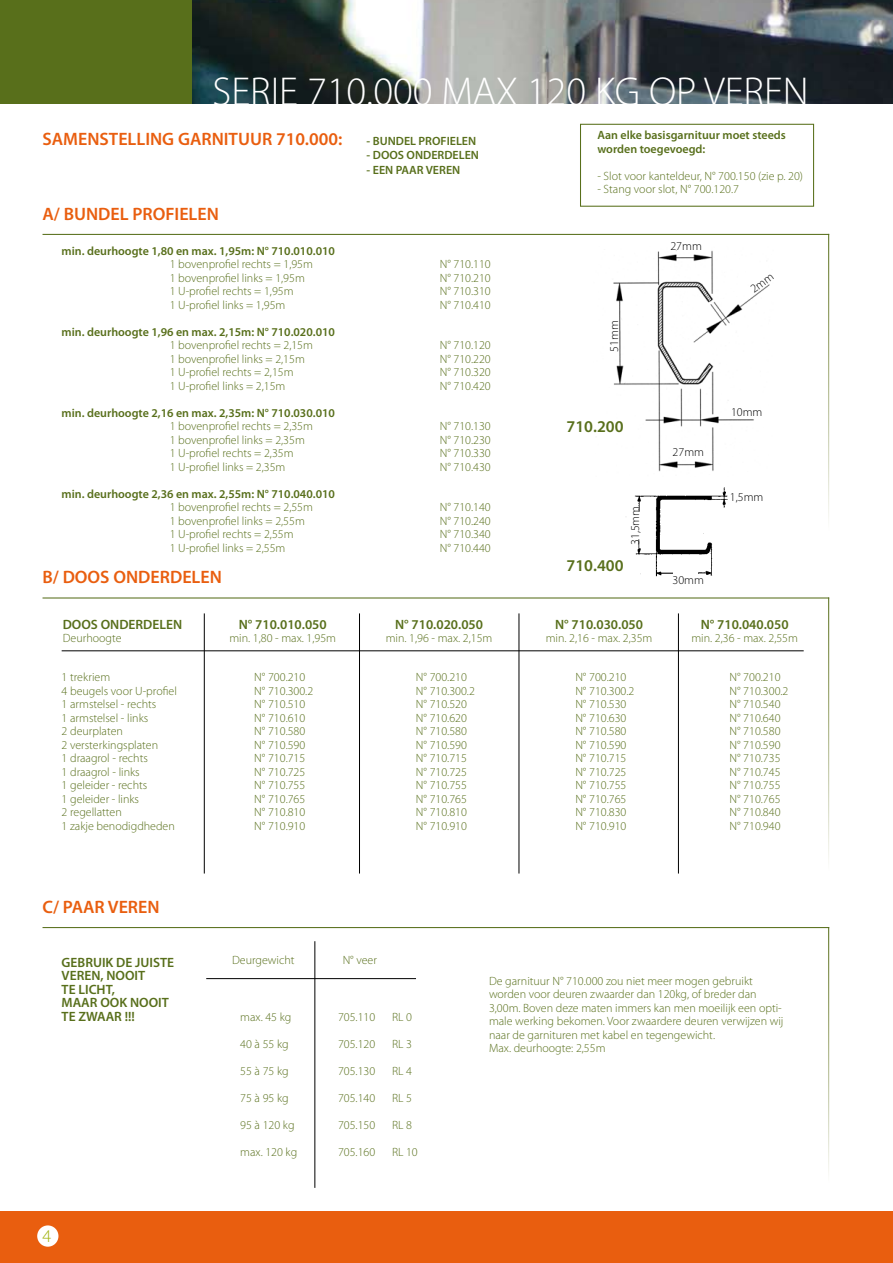
<style>
.page{position:relative;width:893px;height:1263px;background:#fff}
.page>*{position:absolute;margin:0;border:0;box-sizing:border-box;transform-origin:0 0}
.t1{font:300 40.5px "Myriad Pro";color:#fff}
.t2{font:600 18px "Myriad Pro";color:#e95e0f}
.t3{font:300 18px "Myriad Pro";color:#a0b20f}
.t4{font:600 16.5px "Myriad Pro";color:#586f1b}
.t5{font:600 13.5px/13.5px "Myriad Pro";color:#586f1b}
.t6{font:300 12px/13.5px "Myriad Pro";color:#586f1b}
.t7{font:600 12px/13.5px "Myriad Pro";color:#586f1b}
.t8{font:300 12px "Myriad Pro";color:#000}
</style>
<div class="page">
<img style="left:191px;top:0;width:702px;height:104px">
<div style="left:0;top:1212px;width:893px;height:51px;background:#e95e0f"></div>
<div style="left:0;top:0;width:191px;height:104px;background:#586f1b"></div>
<hr style="left:43px;top:234px;width:786px;height:1px;background:#586f1b">
<div style="left:37px;top:1225px;width:21px;height:22px;background:#fff;border-radius:50%"></div>
<div style="left:580px;top:124px;width:234px;height:83px;border:1px solid #586f1b"></div>
<hr style="left:43px;top:597px;width:786px;height:1px;background:#586f1b">
<hr style="left:43px;top:927px;width:786px;height:1px;background:#586f1b">
<hr style="left:828px;top:597px;width:1px;height:275px;background:#fff">
<hr style="left:828px;top:927px;width:1px;height:256px;background:#fff">
<img style="left:613px;top:250px;width:147px;height:222px">
<img style="left:625px;top:487px;width:103px;height:90px">
<hr style="left:204px;top:613px;width:1px;height:260px;background:#000">
<hr style="left:62px;top:650px;width:742px;height:1px;background:#000">
<hr style="left:359px;top:613px;width:1px;height:260px;background:#000">
<hr style="left:519px;top:613px;width:1px;height:260px;background:#000">
<hr style="left:678px;top:613px;width:1px;height:260px;background:#000">
<hr style="left:315px;top:941px;width:1px;height:247px;background:#000">
<hr style="left:206px;top:978px;width:210px;height:1px;background:#000">
<svg style="left:750px;top:274px;width:20px;height:19px"></svg>
<h1 class="t1" style="left:213px;top:67px;width:598px">SERIE 710.000 MAX 120 KG OP VEREN</h1>
<h2 class="t2" style="left:43px;top:127px;width:77px">SAMEN STELL</h2>
<h2 class="t2" style="left:145px;top:127px;width:95px">ING GARNITUU</h2>
<h2 class="t2" style="left:262px;top:127px;width:82px">R 710.000:</h2>
<p class="t7" style="left:367px;top:134px;width:91px">- BUN DEL PROFIELEN</p>
<p class="t7" style="left:367px;top:148px;width:94px">- DOOS ONDERDELEN</p>
<p class="t7" style="left:367px;top:163px;width:14px">- EEN</p>
<p class="t7" style="left:396px;top:163px;width:58px">PAAR VEREN</p>
<p class="t7" style="left:597px;top:128px;width:190px">Aan elke basisgarnituur moet steeds worden toegevoegd:</p>
<p class="t6" style="left:597px;top:169px;width:207px">- Slot voor kanteldeur, N° 700.150 (zie p. 20)</p>
<p class="t6" style="left:597px;top:182px;width:143px">- Stang voor slot, N° 700.120.7</p>
<h2 class="t2" style="left:43px;top:202px;width:148px">A/ BUN DEL PROFIELEN</h2>
<p class="t7" style="left:62px;top:244px;width:275px">min. deurhoogte 1,80 en max. 1,95m: N° 710.010.010</p>
<p class="t6" style="left:170px;top:257px;width:145px">1 bovenprofiel rechts = 1,95m</p>
<p class="t6" style="left:440px;top:257px;width:53px">N° 710.110</p>
<p class="t6" style="left:170px;top:271px;width:137px">1 bovenprofiel links = 1,95m</p>
<p class="t6" style="left:440px;top:271px;width:53px">N° 710.210</p>
<p class="t6" style="left:170px;top:284px;width:125px">1 U-profiel rechts = 1,95m</p>
<p class="t6" style="left:440px;top:284px;width:53px">N° 710.310</p>
<p class="t6" style="left:170px;top:298px;width:117px">1 U-profiel links = 1,95m</p>
<p class="t6" style="left:440px;top:298px;width:53px">N° 710.410</p>
<p class="t7" style="left:62px;top:325px;width:275px">min. deurhoogte 1,96 en max. 2,15m: N° 710.020.010</p>
<p class="t6" style="left:170px;top:338px;width:145px">1 bovenprofiel rechts = 2,15m</p>
<p class="t6" style="left:440px;top:338px;width:53px">N° 710.120</p>
<p class="t6" style="left:170px;top:352px;width:137px">1 bovenprofiel links = 2,15m</p>
<p class="t6" style="left:440px;top:352px;width:53px">N° 710.220</p>
<p class="t6" style="left:170px;top:365px;width:125px">1 U-profiel rechts = 2,15m</p>
<p class="t6" style="left:440px;top:365px;width:53px">N° 710.320</p>
<p class="t6" style="left:170px;top:379px;width:117px">1 U-profiel links = 2,15m</p>
<p class="t6" style="left:440px;top:379px;width:53px">N° 710.420</p>
<p class="t7" style="left:62px;top:406px;width:275px">min. deurhoogte 2,16 en max. 2,35m: N° 710.030.010</p>
<p class="t6" style="left:170px;top:419px;width:145px">1 bovenprofiel rechts = 2,35m</p>
<p class="t6" style="left:440px;top:419px;width:53px">N° 710.130</p>
<p class="t6" style="left:170px;top:433px;width:137px">1 bovenprofiel links = 2,35m</p>
<p class="t6" style="left:440px;top:433px;width:53px">N° 710.230</p>
<p class="t6" style="left:170px;top:446px;width:125px">1 U-profiel rechts = 2,35m</p>
<p class="t6" style="left:440px;top:446px;width:53px">N° 710.330</p>
<p class="t6" style="left:170px;top:460px;width:117px">1 U-profiel links = 2,35m</p>
<p class="t6" style="left:440px;top:460px;width:53px">N° 710.430</p>
<p class="t7" style="left:62px;top:487px;width:275px">min. deurhoogte 2,36 en max. 2,55m: N° 710.040.010</p>
<p class="t6" style="left:170px;top:500px;width:145px">1 bovenprofiel rechts = 2,55m</p>
<p class="t6" style="left:440px;top:500px;width:53px">N° 710.140</p>
<p class="t6" style="left:170px;top:514px;width:137px">1 bovenprofiel links = 2,55m</p>
<p class="t6" style="left:440px;top:514px;width:53px">N° 710.240</p>
<p class="t6" style="left:170px;top:527px;width:125px">1 U-profiel rechts = 2,55m</p>
<p class="t6" style="left:440px;top:527px;width:53px">N° 710.340</p>
<p class="t6" style="left:170px;top:541px;width:117px">1 U-profiel links = 2,55m</p>
<p class="t6" style="left:440px;top:541px;width:53px">N° 710.440</p>
<p class="t8" style="left:607px;top:352px;width:33px;rotate:-90deg">51mm</p>
<h3 class="t4" style="left:567px;top:416px;width:58px">710.200</h3>
<p class="t8" style="left:628px;top:545px;width:41px;rotate:-90deg">31,5mm</p>
<p class="t8" style="left:670px;top:239px;width:33px">27mm</p>
<p class="t8" style="left:673px;top:445px;width:33px">27mm</p>
<p class="t8" style="left:731px;top:405px;width:33px">10mm</p>
<p class="t8" style="left:730px;top:490px;width:35px">1,5mm</p>
<h2 class="t2" style="left:43px;top:566px;width:151px">B/ DOOS ONDERDELEN</h2>
<h3 class="t4" style="left:567px;top:554px;width:58px">710.400</h3>
<p class="t8" style="left:673px;top:573px;width:33px">30mm</p>
<p class="t5" style="left:63px;top:617px;width:98px">DOOS ONDERDELEN</p>
<p class="t6" style="left:63px;top:631px;width:60px">Deurhoogte</p>
<p class="t5" style="left:239px;top:617px;width:89px">N° 710.010.050</p>
<p class="t6" style="left:229px;top:631px;width:108px">min. 1,80 - max. 1,95m</p>
<p class="t5" style="left:395px;top:617px;width:89px">N° 710.020.050</p>
<p class="t6" style="left:386px;top:631px;width:108px">min. 1,96 - max. 2,15m</p>
<p class="t5" style="left:555px;top:617px;width:89px">N° 710.030.050</p>
<p class="t6" style="left:546px;top:631px;width:108px">min. 2,16 - max. 2,35m</p>
<p class="t5" style="left:701px;top:617px;width:89px">N° 710.040.050</p>
<p class="t6" style="left:691px;top:631px;width:108px">min. 2,36 - max. 2,55m</p>
<p class="t6" style="left:62px;top:670px;width:117px">1 trekriem<br>4 beugels voor U-profiel<br>1 armstelsel - rechts<br>1 armstelsel - links<br>2 deurplaten<br>2 versterkingsplaten<br>1 draagrol - rechts<br>1 draagrol - links<br>1 geleider - rechts<br>1 geleider - links<br>2 regellatten<br>1 zakje benodigdheden</p>
<p class="t6" style="left:254px;top:670px;width:60px">N° 700.210<br>N° 710.300.2<br>N° 710.510<br>N° 710.610<br>N° 710.580<br>N° 710.590<br>N° 710.715<br>N° 710.725<br>N° 710.755<br>N° 710.765<br>N° 710.810<br>N° 710.910</p>
<p class="t6" style="left:416px;top:670px;width:60px">N° 700.210<br>N° 710.300.2<br>N° 710.520<br>N° 710.620<br>N° 710.580<br>N° 710.590<br>N° 710.715<br>N° 710.725<br>N° 710.755<br>N° 710.765<br>N° 710.810<br>N° 710.910</p>
<p class="t6" style="left:575px;top:670px;width:60px">N° 700.210<br>N° 710.300.2<br>N° 710.530<br>N° 710.630<br>N° 710.580<br>N° 710.590<br>N° 710.715<br>N° 710.725<br>N° 710.755<br>N° 710.765<br>N° 710.830<br>N° 710.910</p>
<p class="t6" style="left:729px;top:670px;width:60px">N° 700.210<br>N° 710.300.2<br>N° 710.540<br>N° 710.640<br>N° 710.580<br>N° 710.590<br>N° 710.735<br>N° 710.745<br>N° 710.755<br>N° 710.765<br>N° 710.840<br>N° 710.940</p>
<h2 class="t2" style="left:43px;top:895px;width:107px">C/ PAAR VEREN</h2>
<p class="t5" style="left:62px;top:955px;width:108px">GEBRUIK DE JUISTE<br>VEREN, NOOIT<br>TE LICHT,<br>MAAR OOK NOOIT<br>TE ZWAAR !!!</p>
<p class="t6" style="left:232px;top:953px;width:64px">Deurgewicht</p>
<p class="t6" style="left:343px;top:953px;width:36px">N° veer</p>
<p class="t6" style="left:240px;top:1010px;width:53px">max. 45 kg</p>
<p class="t6" style="left:240px;top:1037px;width:50px">40 à 55 kg</p>
<p class="t6" style="left:240px;top:1064px;width:50px">55 à 75 kg</p>
<p class="t6" style="left:240px;top:1091px;width:50px">75 à 95 kg</p>
<p class="t6" style="left:240px;top:1118px;width:56px">95 à 120 kg</p>
<p class="t6" style="left:240px;top:1145px;width:59px">max. 120 kg</p>
<p class="t6" style="left:338px;top:1010px;width:39px">705.110</p>
<p class="t6" style="left:392px;top:1010px;width:21px">RL 0</p>
<p class="t6" style="left:338px;top:1037px;width:39px">705.120</p>
<p class="t6" style="left:392px;top:1037px;width:21px">RL 3</p>
<p class="t6" style="left:338px;top:1064px;width:39px">705.130</p>
<p class="t6" style="left:392px;top:1064px;width:21px">RL 4</p>
<p class="t6" style="left:338px;top:1091px;width:39px">705.140</p>
<p class="t6" style="left:392px;top:1091px;width:21px">RL 5</p>
<p class="t6" style="left:338px;top:1118px;width:39px">705.150</p>
<p class="t6" style="left:392px;top:1118px;width:21px">RL8</p>
<p class="t6" style="left:338px;top:1145px;width:39px">705.160</p>
<p class="t6" style="left:392px;top:1145px;width:27px">RL 10</p>
<h2 class="t3" style="left:43px;top:1225px;width:10px">4</h2>
<p class="t6" style="left:489px;top:974px;width:296px">De garnituur N° 710.000 zou niet meer mogen gebruikt worden voor deuren zwaarder dan 120kg, of breder dan 3,00m. Boven deze maten immers kan men moeilijk een opti&shy;male werking bekomen. Voor zwaardere deuren verwijzen wij naar de garnituren met kabel en tegengewicht.<br>Max. deurhoogte: 2,55m</p>
</div>
